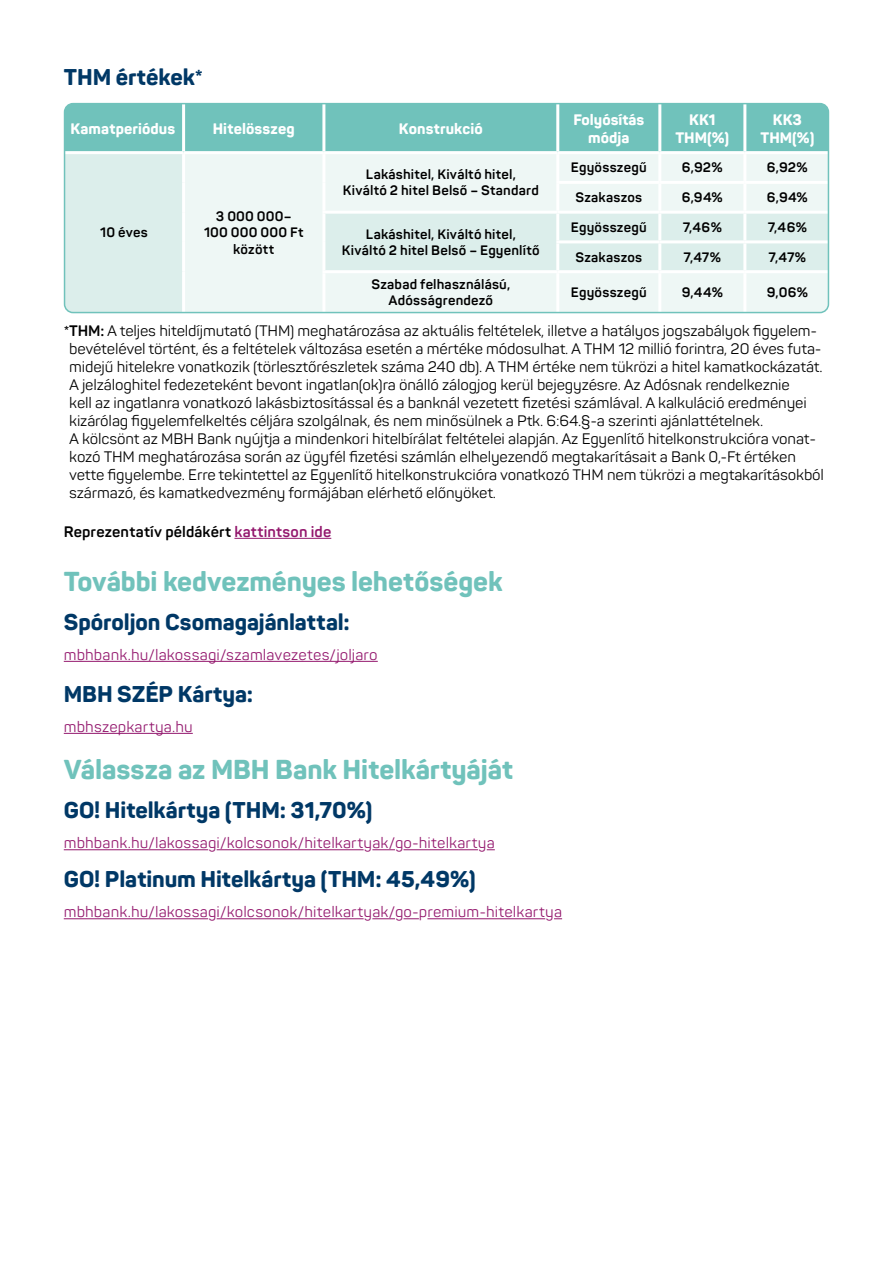
<style>
.page{position:relative;width:893px;height:1263px;background:#fff}
.page>*{position:absolute;margin:0;border:0;box-sizing:border-box;transform-origin:0 0}
.t1{font:800 27px "Panton";letter-spacing:-.005em;color:#70c2bb}
.t2{font:800 22.5px "Panton";letter-spacing:-.005em;color:#003866}
.t3{font:15px/18px "Panton";letter-spacing:-.01em;color:#000}
.t4{font:15px "Panton";letter-spacing:.005em;color:#93176d}
.t5{font:800 15px/18px "Panton";letter-spacing:.005em;color:#fff;text-align:center}
.t6{font:700 15px "Panton";letter-spacing:.01em;color:#000}
.t7{font:700 13.5px/16.2px "Panton";letter-spacing:.015em;color:#000;text-align:center}
.s1{font-weight:700}
.s2{color:#93176d}
</style>
<div class="page">
<hr style="left:234px;top:538px;width:97px;height:1px;background:#93176d">
<hr style="left:64px;top:661px;width:314px;height:1px;background:#93176d">
<hr style="left:64px;top:733px;width:129px;height:1px;background:#93176d">
<hr style="left:64px;top:849px;width:144px;height:1px;background:#93176d">
<hr style="left:217px;top:849px;width:147px;height:1px;background:#93176d">
<svg style="left:372px;top:849px;width:23px;height:1px"></svg>
<hr style="left:404px;top:849px;width:74px;height:1px;background:#93176d">
<hr style="left:64px;top:918px;width:144px;height:1px;background:#93176d">
<hr style="left:217px;top:918px;width:147px;height:1px;background:#93176d">
<svg style="left:372px;top:918px;width:23px;height:1px"></svg>
<svg style="left:404px;top:918px;width:15px;height:1px"></svg>
<hr style="left:427px;top:918px;width:118px;height:1px;background:#93176d">
<div style="left:65px;top:104px;width:763px;height:47px;background:#70c2bb"></div>
<div style="left:65px;top:154px;width:117px;height:159px;background:#dceeeb"></div>
<svg style="left:185px;top:154px;width:643px;height:159px;background:#e9f4f2"></svg>
<hr style="left:322px;top:211px;width:236px;height:3px;background:#fff">
<hr style="left:558px;top:211px;width:102px;height:3px;background:#fff">
<hr style="left:660px;top:211px;width:85px;height:3px;background:#fff">
<hr style="left:745px;top:211px;width:83px;height:3px;background:#fff">
<hr style="left:556px;top:240px;width:104px;height:3px;background:#fff">
<hr style="left:182px;top:104px;width:3px;height:47px;background:#fff">
<hr style="left:322px;top:104px;width:3px;height:47px;background:#fff">
<hr style="left:322px;top:154px;width:3px;height:28px;background:#fff">
<hr style="left:322px;top:182px;width:3px;height:29px;background:#fff">
<hr style="left:556px;top:181px;width:104px;height:3px;background:#fff">
<hr style="left:660px;top:181px;width:85px;height:3px;background:#fff">
<hr style="left:745px;top:181px;width:83px;height:3px;background:#fff">
<hr style="left:322px;top:214px;width:3px;height:28px;background:#fff">
<hr style="left:322px;top:242px;width:3px;height:28px;background:#fff">
<hr style="left:322px;top:273px;width:3px;height:40px;background:#fff">
<hr style="left:660px;top:240px;width:85px;height:3px;background:#fff">
<hr style="left:745px;top:240px;width:83px;height:3px;background:#fff">
<hr style="left:322px;top:270px;width:236px;height:3px;background:#fff">
<hr style="left:558px;top:270px;width:102px;height:3px;background:#fff">
<hr style="left:660px;top:270px;width:85px;height:3px;background:#fff">
<hr style="left:745px;top:270px;width:83px;height:3px;background:#fff">
<hr style="left:658px;top:104px;width:3px;height:47px;background:#fff">
<hr style="left:743px;top:104px;width:3px;height:47px;background:#fff">
<hr style="left:658px;top:154px;width:3px;height:27px;background:#fff">
<hr style="left:743px;top:154px;width:3px;height:27px;background:#fff">
<hr style="left:658px;top:184px;width:3px;height:27px;background:#fff">
<hr style="left:743px;top:184px;width:3px;height:27px;background:#fff">
<hr style="left:658px;top:214px;width:3px;height:26px;background:#fff">
<hr style="left:743px;top:214px;width:3px;height:26px;background:#fff">
<hr style="left:658px;top:243px;width:3px;height:27px;background:#fff">
<hr style="left:743px;top:243px;width:3px;height:27px;background:#fff">
<hr style="left:658px;top:273px;width:3px;height:40px;background:#fff">
<hr style="left:743px;top:273px;width:3px;height:40px;background:#fff">
<hr style="left:556px;top:104px;width:3px;height:47px;background:#fff">
<hr style="left:556px;top:154px;width:3px;height:27px;background:#fff">
<hr style="left:556px;top:184px;width:3px;height:27px;background:#fff">
<hr style="left:556px;top:214px;width:3px;height:26px;background:#fff">
<hr style="left:556px;top:243px;width:3px;height:27px;background:#fff">
<hr style="left:556px;top:273px;width:3px;height:40px;background:#fff">
<div style="left:64px;top:103px;width:765px;height:210px;border:2px solid #70c2bb;border-radius:9px"></div>
<h2 class="t2" style="left:64px;top:63px;width:141px">THM értékek*</h2>
<p class="t5" style="left:71px;top:119px;width:106px">Kamatperiódus</p>
<p class="t5" style="left:213px;top:119px;width:83px">Hitelösszeg</p>
<p class="t5" style="left:399px;top:119px;width:85px">Konstrukció</p>
<p class="t5" style="left:573px;top:110px;width:72px">Folyósítás módja</p>
<p class="t5" style="left:675px;top:110px;width:55px">KK1<br>THM(%)</p>
<p class="t5" style="left:760px;top:110px;width:55px">KK3<br>THM(%)</p>
<p class="t7" style="left:100px;top:224px;width:49px">10 éves</p>
<p class="t7" style="left:204px;top:208px;width:101px">3 000 000–<br>100 000 000 Ft között</p>
<p class="t7" style="left:343px;top:166px;width:198px">Lakáshitel, Kiváltó hitel,<br>Kiváltó 2 hitel Belső – Standard</p>
<p class="t7" style="left:342px;top:226px;width:199px">Lakáshitel, Kiváltó hitel,<br>Kiváltó 2 hitel Belső – Egyenlítő</p>
<p class="t7" style="left:571px;top:159px;width:77px">Egyösszegű</p>
<p class="t7" style="left:682px;top:159px;width:42px">6,92%</p>
<p class="t7" style="left:767px;top:159px;width:42px">6,92%</p>
<p class="t7" style="left:575px;top:189px;width:68px">Szakaszos</p>
<p class="t7" style="left:682px;top:189px;width:42px">6,94%</p>
<p class="t7" style="left:767px;top:189px;width:42px">6,94%</p>
<p class="t7" style="left:571px;top:219px;width:77px">Egyösszegű</p>
<p class="t7" style="left:683px;top:219px;width:41px">7,46%</p>
<p class="t7" style="left:768px;top:219px;width:41px">7,46%</p>
<p class="t7" style="left:575px;top:249px;width:68px">Szakaszos</p>
<p class="t7" style="left:684px;top:249px;width:39px">7,47%</p>
<p class="t7" style="left:769px;top:249px;width:39px">7,47%</p>
<p class="t7" style="left:371px;top:276px;width:140px">Szabad felhasználású,<br>Adósságrendező</p>
<p class="t7" style="left:571px;top:284px;width:77px">Egyösszegű</p>
<p class="t7" style="left:682px;top:284px;width:43px">9,44%</p>
<p class="t7" style="left:767px;top:284px;width:43px">9,06%</p>
<p class="t3" style="left:69px;top:321px;width:756px;text-indent:-5px"><span class="s1">*THM:</span> A teljes hiteldíjmutató (THM) meghatározása az aktuális feltételek, illetve a hatályos jogszabályok figyelem&shy;bevételével történt, és a feltételek változása esetén a mértéke módosulhat. A THM 12 millió forintra, 20 éves futa&shy;midejű hitelekre vonatkozik (törlesztőrészletek száma 240 db). A THM értéke nem tükrözi a hitel kamatkockázatát.<br>A jelzáloghitel fedezeteként bevont ingatlan(ok)ra önálló zálogjog kerül bejegyzésre. Az Adósnak rendelkeznie<br>kell az ingatlanra vonatkozó lakásbiztosítással és a banknál vezetett fizetési számlával. A kalkuláció eredményei kizárólag figyelemfelkeltés céljára szolgálnak, és nem minősülnek a Ptk. 6:64.§-a szerinti ajánlattételnek.<br>A kölcsönt az MBH Bank nyújtja a mindenkori hitelbírálat feltételei alapján. Az Egyenlítő hitelkonstrukcióra vonat&shy;kozó THM meghatározása során az ügyfél fizetési számlán elhelyezendő megtakarításait a Bank 0,-Ft értéken vette figyelembe. Erre tekintettel az Egyenlítő hitelkonstrukcióra vonatkozó THM nem tükrözi a megtakarításokból származó, és kamatkedvezmény formájában elérhető előnyöket.</p>
<p class="t6" style="left:64px;top:522px;width:269px">Reprezentatív példákért <span class="s2">kattintson ide</span></p>
<h1 class="t1" style="left:64px;top:564px;width:440px">További kedvezményes lehetőségek</h1>
<h2 class="t2" style="left:64px;top:608px;width:288px">Spóroljon Csomagajánlattal:</h2>
<p class="t4" style="left:64px;top:645px;width:315px">mbhbank.hu/lakossagi/szamlavezetes/joljaro</p>
<h2 class="t2" style="left:64px;top:680px;width:191px">MBH SZÉP Kártya:</h2>
<p class="t4" style="left:64px;top:717px;width:130px">mbhszepkartya.hu</p>
<h1 class="t1" style="left:64px;top:753px;width:451px">Válassza az MBH Bank Hitelkártyáját</h1>
<h2 class="t2" style="left:64px;top:796px;width:310px">GO! Hitelkártya (THM: 31,70%)</h2>
<p class="t4" style="left:64px;top:834px;width:432px">mbhbank.hu/lakossagi/kolcsonok/hitelkartyak/go-hitelkartya</p>
<h2 class="t2" style="left:64px;top:865px;width:414px">GO! Platinum Hitelkártya (THM: 45,49%)</h2>
<p class="t4" style="left:64px;top:903px;width:500px">mbhbank.hu/lakossagi/kolcsonok/hitelkartyak/go-premium-hitelkartya</p>
</div>
